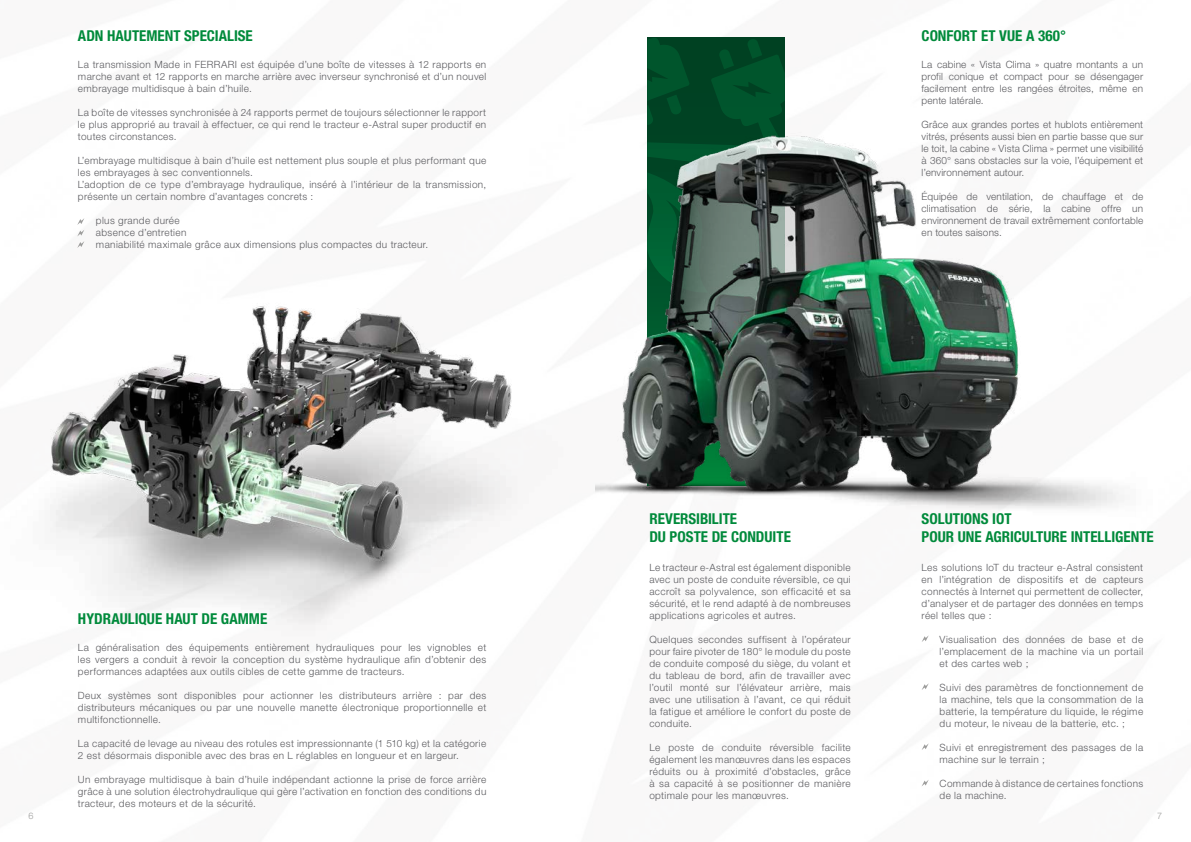
<style>
.page{position:relative;width:1191px;height:842px;background:#fff}
.page>*{position:absolute;margin:0;border:0;box-sizing:border-box;transform-origin:0 0}
.t1{font:700 condensed 15px/18px "Helvetica Neue LT Std";color:#008a3b}
.t2{font:300 10px/12px "Helvetica Neue LT Std";letter-spacing:.035em;color:#5b5b5f;text-align:justify}
.t3{font:300 9px "Helvetica Neue LT Std";color:#9d9d9c}
</style>
<div class="page">
<svg style="left:647px;top:37px;width:137px;height:67px;background:#004b27"></svg>
<img style="left:595px;top:104px;width:529px;height:406px">
<img style="left:50px;top:306px;width:467px;height:324px">
<svg style="left:77px;top:218px;width:7px;height:30px"></svg>
<svg style="left:922px;top:636px;width:6px;height:6px"></svg>
<svg style="left:922px;top:684px;width:6px;height:6px"></svg>
<svg style="left:922px;top:744px;width:6px;height:6px"></svg>
<svg style="left:922px;top:780px;width:6px;height:6px"></svg>
<h1 class="t1" style="left:78px;top:27px;width:176px">ADN HAUTEMENT SPECIALISE</h1>
<p class="t2" style="left:78px;top:59px;width:410px">La transmission Made in FERRARI est équipée d’une boîte de vitesses à 12 rapports en marche avant et 12 rapports en marche arrière avec inverseur synchronisé et d’un nouvel embrayage multidisque à bain d’huile.</p>
<p class="t2" style="left:78px;top:107px;width:410px">La boîte de vitesses synchronisée à 24 rapports permet de toujours sélectionner le rapport le plus approprié au travail à effectuer, ce qui rend le tracteur e-Astral super productif en toutes circonstances.</p>
<p class="t2" style="left:78px;top:155px;width:410px;text-align:left">L’embrayage multidisque à bain d’huile est nettement plus souple et plus performant que les embrayages à sec conventionnels.<br>L’adoption de ce type d’embrayage hydraulique, inséré à l’intérieur de la transmission, présente un certain nombre d’avantages concrets :</p>
<p class="t2" style="left:96px;top:215px;width:334px;text-align:left">plus grande durée<br>absence d’entretien<br>maniabilité maximale grâce aux dimensions plus compactes du tracteur.</p>
<h1 class="t1" style="left:78px;top:610px;width:191px">HYDRAULIQUE HAUT DE GAMME</h1>
<p class="t2" style="left:78px;top:642px;width:410px">La généralisation des équipements entièrement hydrauliques pour les vignobles et les vergers a conduit à revoir la conception du système hydraulique afin d’obtenir des performances adaptées aux outils cibles de cette gamme de tracteurs.</p>
<p class="t2" style="left:78px;top:690px;width:410px">Deux systèmes sont disponibles pour actionner les distributeurs arrière : par des distributeurs mécaniques ou par une nouvelle manette électronique proportionnelle et multifonctionnelle.</p>
<p class="t2" style="left:78px;top:738px;width:410px">La capacité de levage au niveau des rotules est impressionnante (1 510 kg) et la catégorie<br>2 est désormais disponible avec des bras en L réglables en longueur et en largeur.</p>
<p class="t2" style="left:78px;top:774px;width:410px">Un embrayage multidisque à bain d’huile indépendant actionne la prise de force arrière grâce à une solution électrohydraulique qui gère l’activation en fonction des conditions du tracteur, des moteurs et de la sécurité.</p>
<h1 class="t1" style="left:921px;top:27px;width:146px">CONFORT ET VUE A 360°</h1>
<p class="t2" style="left:921px;top:59px;width:223px">La cabine « Vista Clima » quatre montants a un profil conique et compact pour se désengager facilement entre les rangées étroites, même en pente latérale.</p>
<p class="t2" style="left:921px;top:119px;width:223px">Grâce aux grandes portes et hublots entièrement vitrés, présents aussi bien en partie basse que sur le toit, la cabine « Vista Clima » permet une visibilité à 360° sans obstacles sur la voie, l’équipement et l’environnement autour.</p>
<p class="t2" style="left:921px;top:191px;width:223px">Équipée de ventilation, de chauffage et de climatisation de série, la cabine offre un environnement de travail extrêmement confortable en toutes saisons.</p>
<h1 class="t1" style="left:649px;top:509px;width:143px">REVERSIBILITE<br>DU POSTE DE CONDUITE</h1>
<p class="t2" style="left:649px;top:561px;width:203px">Le tracteur e-Astral est également disponible avec un poste de conduite réversible, ce qui accroît sa polyvalence, son efficacité et sa sécurité, et le rend adapté à de nombreuses applications agricoles et autres.</p>
<p class="t2" style="left:649px;top:633px;width:203px">Quelques secondes suffisent à l’opérateur pour faire pivoter de 180° le module du poste de conduite composé du siège, du volant et du tableau de bord, afin de travailler avec l’outil monté sur l’élévateur arrière, mais avec une utilisation à l’avant, ce qui réduit la fatigue et améliore le confort du poste de conduite.</p>
<p class="t2" style="left:649px;top:741px;width:203px">Le poste de conduite réversible facilite également les manœuvres dans les espaces réduits ou à proximité d’obstacles, grâce à sa capacité à se positionner de manière optimale pour les manœuvres.</p>
<h1 class="t1" style="left:921px;top:509px;width:234px">SOLUTIONS IOT<br>POUR UNE AGRICULTURE INTELLIGENTE</h1>
<p class="t2" style="left:921px;top:561px;width:223px">Les solutions IoT du tracteur e-Astral consistent en l’intégration de dispositifs et de capteurs connectés à Internet qui permettent de collecter, d’analyser et de partager des données en temps réel telles que :</p>
<p class="t2" style="left:939px;top:633px;width:205px">Visualisation des données de base et de l’emplacement de la machine via un portail et des cartes web ;</p>
<p class="t2" style="left:939px;top:681px;width:205px">Suivi des paramètres de fonctionnement de la machine, tels que la consommation de la batterie, la température du liquide, le régime du moteur, le niveau de la batterie, etc. ;</p>
<p class="t2" style="left:939px;top:741px;width:205px">Suivi et enregistrement des passages de la machine sur le terrain ;</p>
<p class="t2" style="left:939px;top:777px;width:205px">Commande à distance de certaines fonctions de la machine.</p>
<p class="t3" style="left:28px;top:810px;width:7px">6</p>
<p class="t3" style="left:1157px;top:810px;width:7px">7</p>
</div>
